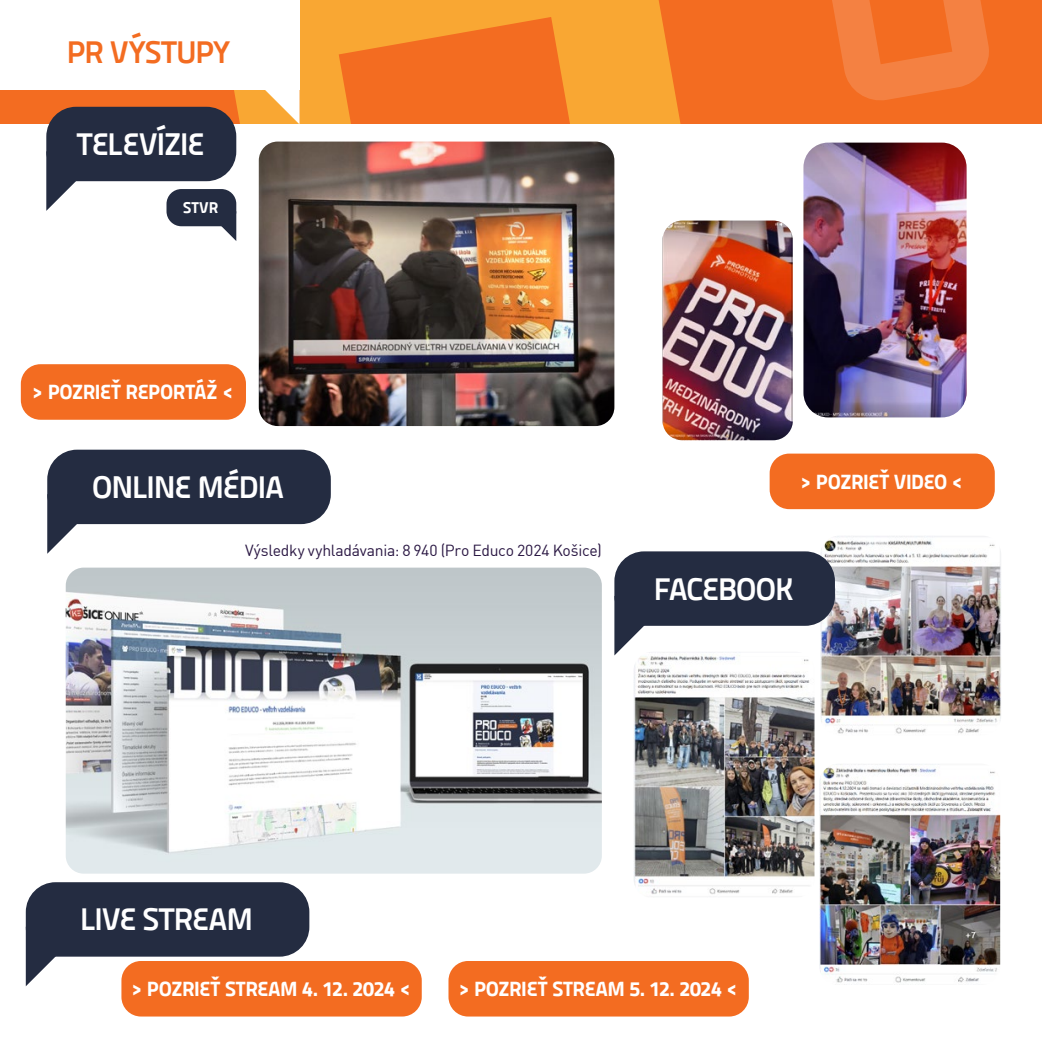
<style>
.page{position:relative;width:1042px;height:1042px;background:#fff}
.page>*{position:absolute;margin:0;border:0;box-sizing:border-box;transform-origin:0 0}
.t1{font:31.5px "Panefresco 800 wt";letter-spacing:-.04em;color:#fff}
.t2{font:31.5px "Panefresco 800 wt";letter-spacing:-.03em;color:#f36c21}
.t3{font:20.65px "Panefresco 999 wt";letter-spacing:-.025em;color:#fff}
.t4{font:15.75px "DINCE";letter-spacing:-.015em;color:#291642}
.t5{font:15.75px "Panefresco 999 wt";color:#fff}
</style>
<div class="page">
<div style="left:0;top:0;width:1042px;height:124px;background:#f36c21"></div>
<div style="left:0;top:0;width:299px;height:89px;background:#fff"></div>
<svg style="left:221px;top:0;width:522px;height:525px"></svg>
<svg style="left:832px;top:0;width:157px;height:100px"></svg>
<div style="left:0;top:15px;width:299px;height:74px;background:#fff;border-radius:30px"></div>
<img style="left:259px;top:142px;width:355px;height:284px">
<img style="left:66px;top:567px;width:536px;height:306px">
<img style="left:634px;top:652px;width:180px;height:242px">
<img style="left:820px;top:536px;width:181px;height:198px">
<img style="left:819px;top:764px;width:181px;height:221px">
<img style="left:662px;top:221px;width:131px;height:219px">
<img style="left:803px;top:143px;width:163px;height:274px">
<svg style="left:46px;top:157px;width:60px;height:54px"></svg>
<div style="left:46px;top:107px;width:190px;height:74px;background:#242c41;border-radius:30px"></div>
<svg style="left:47px;top:500px;width:60px;height:54px"></svg>
<div style="left:47px;top:450px;width:284px;height:74px;background:#242c41;border-radius:30px"></div>
<svg style="left:26px;top:932px;width:59px;height:54px"></svg>
<div style="left:26px;top:882px;width:283px;height:74px;background:#242c41;border-radius:30px"></div>
<svg style="left:614px;top:602px;width:60px;height:53px"></svg>
<div style="left:614px;top:551px;width:221px;height:75px;background:#242c41;border-radius:30px"></div>
<svg style="left:206px;top:215px;width:30px;height:26px"></svg>
<div style="left:166px;top:189px;width:70px;height:37px;background:#242c41;border-radius:15px"></div>
<div style="left:21px;top:364px;width:225px;height:56px;background:#f36c21;border-radius:20px"></div>
<div style="left:121px;top:961px;width:301px;height:55px;background:#f36c21;border-radius:20px"></div>
<div style="left:448px;top:961px;width:301px;height:55px;background:#f36c21;border-radius:20px"></div>
<div style="left:769px;top:453px;width:226px;height:56px;background:#f36c21;border-radius:20px"></div>
<h1 class="t2" style="left:67px;top:28px;width:165px">PR VÝSTUPY</h1>
<h1 class="t1" style="left:77px;top:120px;width:129px">TELEVÍZIE</h1>
<p class="t5" style="left:183px;top:195px;width:37px">STVR</p>
<p class="t3" style="left:32px;top:376px;width:203px">&gt; POZRIEŤ REPORTÁŽ &lt;</p>
<h1 class="t1" style="left:92px;top:462px;width:193px">ONLINE MÉDIA</h1>
<p class="t4" style="left:245px;top:540px;width:358px">Výsledky vyhladávania: 8 940 (Pro Educo 2024 Košice)</p>
<p class="t3" style="left:800px;top:465px;width:164px">&gt; POZRIEŤ VIDEO &lt;</p>
<h1 class="t1" style="left:654px;top:564px;width:141px">FACEBOOK</h1>
<h1 class="t1" style="left:80px;top:895px;width:175px">LIVE STREAM</h1>
<p class="t3" style="left:131px;top:972px;width:281px">&gt; POZRIEŤ STREAM 4. 12. 2024 &lt;</p>
<p class="t3" style="left:459px;top:972px;width:280px">&gt; POZRIEŤ STREAM 5. 12. 2024 &lt;</p>
</div>
